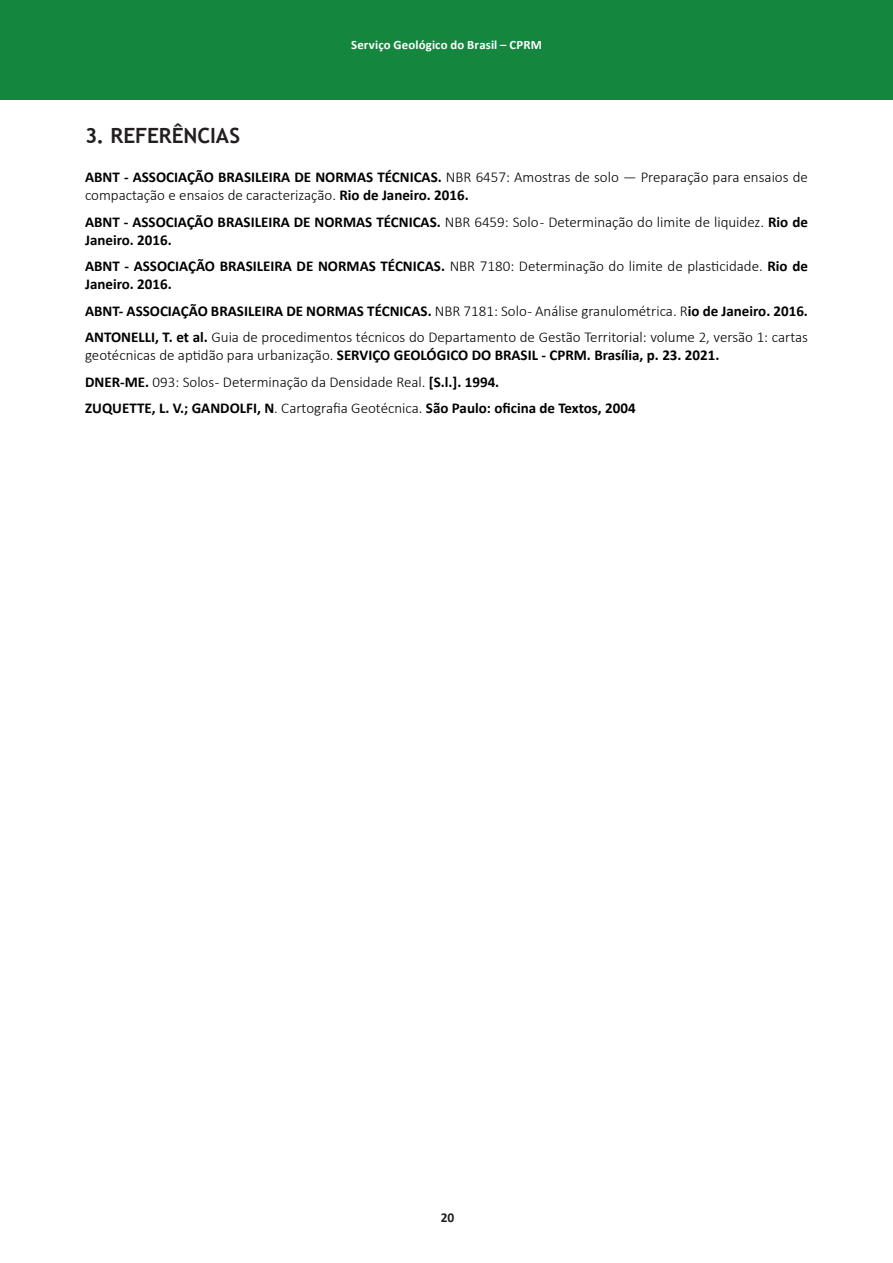
<style>
.page{position:relative;width:893px;height:1263px;background:#fff}
.page>*{position:absolute;margin:0;border:0;box-sizing:border-box;transform-origin:0 0}
.t1{font:700 21px "Trebuchet MS";letter-spacing:-.005em;color:#231f20}
.t2{font:700 15px/18px "Calibri";color:#000}
.t3{font:300 15px/18px "Calibri";color:#000}
.t4{font:700 13.5px "Calibri";color:#231f20}
.t5{font:700 12.75px "Calibri";letter-spacing:.015em;color:#fff}
.s1{font-weight:700}
.s2{font-weight:300}
</style>
<div class="page">
<div style="left:0;top:0;width:893px;height:100px;background:#15863e"></div>
<p class="t5" style="left:351px;top:35px;width:192px">Serviço Geológico do Brasil – CPRM</p>
<h1 class="t1" style="left:85px;top:122px;width:157px">3. REFERÊNCIAS</h1>
<p class="t3" style="left:85px;top:168px;width:724px"><span class="s1">ABNT - ASSOCIAÇÃO BRASILEIRA DE NORMAS TÉCNICAS.</span> NBR 6457: Amostras de solo — Preparação para ensaios de compactação e ensaios de caracterização. <span class="s1">Rio de Janeiro. 2016.</span></p>
<p class="t2" style="left:85px;top:213px;width:724px">ABNT - ASSOCIAÇÃO BRASILEIRA DE NORMAS TÉCNICAS. <span class="s2">NBR 6459: Solo - Determinação do limite de liquidez.</span> Rio de<br>Janeiro. 2016.</p>
<p class="t2" style="left:85px;top:257px;width:724px">ABNT - ASSOCIAÇÃO BRASILEIRA DE NORMAS TÉCNICAS. <span class="s2">NBR 7180: Determinação do limite de plasticidade.</span> Rio de<br>Janeiro. 2016.</p>
<p class="t3" style="left:85px;top:297px;width:724px;line-height:26.5px"><span class="s1">ABNT- ASSOCIAÇÃO BRASILEIRA DE NORMAS TÉCNICAS.</span> NBR 7181: Solo - Análise granulométrica. R<span class="s1">io de Janeiro. 2016.<br>ANTONELLI, T. et al.</span> Guia de procedimentos técnicos do Departamento de Gestão Territorial: volume 2, versão 1: cartas</p>
<p class="t2" style="left:85px;top:342px;width:636px;line-height:26.5px"><span class="s2">geotécnicas de aptidão para urbanização.</span> SERVIÇO GEOLÓGICO DO BRASIL - CPRM. Brasília, p. 23. 2021.<br>DNER-ME. <span class="s2">093: Solos - Determinação da Densidade Real.</span> [S.l.]. 1994.<br>ZUQUETTE, L. V.; GANDOLFI, N<span class="s2">. Cartografia Geotécnica.</span> São Paulo: oficina de Textos, 2004</p>
<p class="t4" style="left:441px;top:1208px;width:15px">20</p>
</div>
